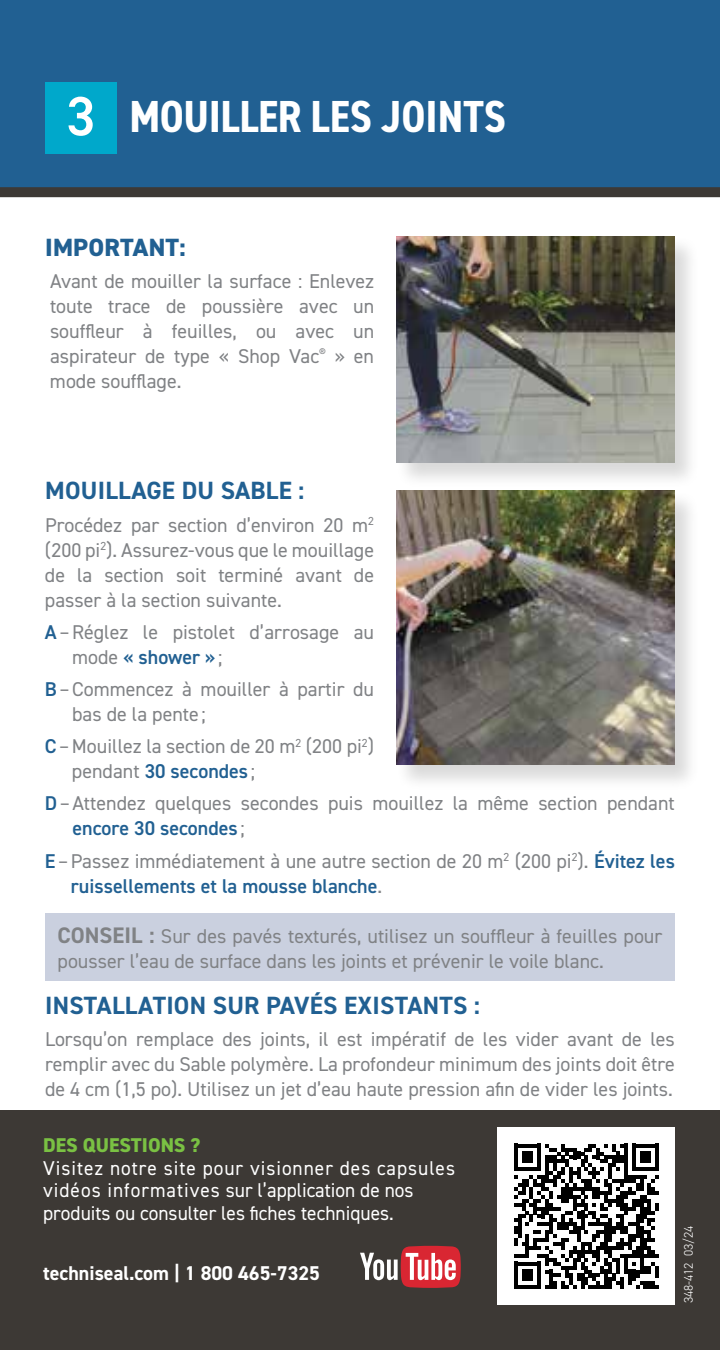
<style>
.page{position:relative;width:720px;height:1350px;background:#fff}
.page>*{position:absolute;margin:0;border:0;box-sizing:border-box;transform-origin:0 0}
.t1{font:700 condensed 45px "DIN2014";letter-spacing:-.005em;color:#fff}
.t2{font:700 25px "DIN2014";letter-spacing:.01em;color:#216092}
.t3{font:800 25px "DIN2014";letter-spacing:.01em;color:#216092}
.t4{font:20px/25px "DIN2014";color:#808285}
.t5{font:20px/22.5px "DIN2014";letter-spacing:.05em;color:#fff}
.t6{font:700 20px "DIN2014";color:#fff}
.t7{font:800 20px "DIN2014";color:#7ac143}
.t8{font:300 12.5px "DIN2014";color:#fff}
.s1{font-weight:600;font-stretch:normal;font-size:55.5px}
.s2{font-weight:600;color:#216092}
.s3{font-weight:700;font-size:22.5px}
</style>
<div class="page">
<div style="left:0;top:1111px;width:720px;height:239px;background:#3d3935"></div>
<div style="left:0;top:0;width:720px;height:187px;background:#216092"></div>
<div style="left:0;top:187px;width:720px;height:10px;background:#3d3935"></div>
<div style="left:45px;top:82px;width:72px;height:72px;background:#00a8cb"></div>
<svg style="left:360px;top:1246px;width:101px;height:42px"></svg>
<div style="left:395px;top:235px;width:306px;height:254px;background:#000;opacity:.15"></div>
<img style="left:397px;top:237px;width:277px;height:226px">
<div style="left:395px;top:490px;width:306px;height:301px;background:#000;opacity:.15"></div>
<img style="left:397px;top:491px;width:277px;height:274px">
<div style="left:45px;top:913px;width:630px;height:68px;background:#cad0df"></div>
<div style="left:498px;top:1128px;width:177px;height:177px;background:#fff"></div>
<svg style="left:514px;top:1144px;width:145px;height:145px"></svg>
<h1 class="t1" style="left:66px;top:87px;width:441px"><span class="s1">3</span> MOUILLER LES JOINTS</h1>
<p class="t3" style="left:45px;top:231px;width:142px">IMPORTANT:</p>
<p class="t4" style="left:50px;top:268px;width:326px;text-align:justify">Avant de mouiller la surface : Enlevez toute trace de poussière avec un souffleur à feuilles, ou avec un aspirateur de type « Shop Vac<sup>®</sup> » en mode soufflage.</p>
<p class="t2" style="left:45px;top:474px;width:261px">MOUILLAGE DU SABLE :</p>
<p class="t4" style="left:45px;top:512px;width:331px;text-align:justify">Procédez par section d’environ 20 m<sup>2 </sup>(200 pi<sup>2</sup>). Assurez-vous que le mouillage de la section soit terminé avant de passer à la section suivante.</p>
<p class="t4" style="left:72px;top:619px;width:304px;text-indent:-27px"><span class="s2">A</span>– Réglez le pistolet d’arrosage au mode <span class="s2">« shower »</span>;</p>
<p class="t4" style="left:72px;top:676px;width:303px;text-indent:-27px"><span class="s2">B</span>– Commencez à mouiller à partir du bas de la pente ;</p>
<p class="t4" style="left:72px;top:734px;width:304px;text-indent:-27px"><span class="s2">C</span>– Mouillez la section de 20 m<sup>2</sup> (200 pi<sup>2</sup>) pendant <span class="s2">30 secondes</span> ;</p>
<p class="t4" style="left:72px;top:791px;width:604px;text-indent:-28px"><span class="s2">D</span>– Attendez quelques secondes puis mouillez la même section pendant <span class="s2">encore 30 secondes</span> ;</p>
<p class="t4" style="left:71px;top:848px;width:606px;text-indent:-26px"><span class="s2">E</span>– Passez immédiatement à une autre section de 20 m<sup>2</sup> (200 pi<sup>2</sup>). <span class="s2">Évitez les ruissellements et la mousse blanche</span>.</p>
<p class="t4" style="left:58px;top:924px;width:606px"><span class="s3">CONSEIL :</span> Sur des pavés texturés, utilisez un souffleur à feuilles pour pousser l’eau de surface dans les joints et prévenir le voile blanc.</p>
<p class="t2" style="left:45px;top:989px;width:437px">INSTALLATION SUR PAVÉS EXISTANTS :</p>
<p class="t4" style="left:45px;top:1026px;width:632px;text-align:justify">Lorsqu’on remplace des joints, il est impératif de les vider avant de les remplir avec du Sable polymère. La profondeur minimum des joints doit être de 4 cm (1,5 po). Utilisez un jet d’eau haute pression afin de vider les joints.</p>
<p class="t7" style="left:43px;top:1132px;width:159px">DES QUESTIONS ?</p>
<p class="t5" style="left:43px;top:1156px;width:413px">Visitez notre site pour visionner des capsules vidéos informatives sur l’application de nos produits ou consulter les fiches techniques.</p>
<p class="t6" style="left:43px;top:1260px;width:278px">techniseal.com | 1 800 465-7325</p>
<p class="t8" style="left:681px;top:1303px;width:79px;rotate:-90deg">348-412 03/24</p>
</div>
